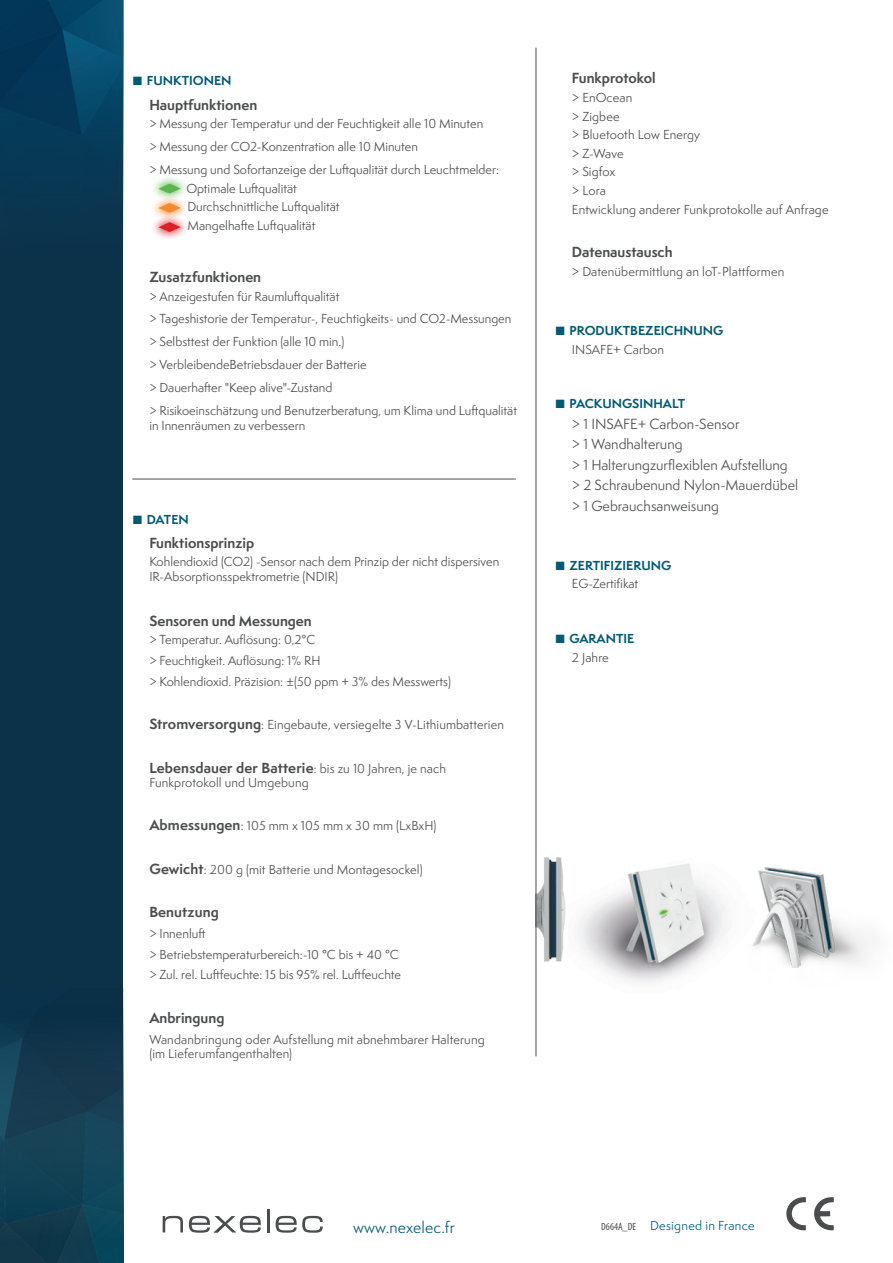
<style>
.page{position:relative;width:893px;height:1263px;background:#fff}
.page>*{position:absolute;margin:0;border:0;box-sizing:border-box;transform-origin:0 0}
.t1{font:15px "Semplicita Pro";letter-spacing:.01em;color:#005976}
.t2{font:700 13.5px "Semplicita Pro";color:#4b4c4d}
.t3{font:13.5px/20.4px "Semplicita Pro";color:#4b4c4d}
.t4{font:12px/18.6px "Semplicita Pro";color:#4b4c4d}
.t5{font:700 12px/18.6px "Semplicita Pro";color:#005976}
.t6{font:12px "Semplicita Pro";letter-spacing:.025em;color:#005976}
.s1{font-family:"Arial";font-weight:400;font-size:18px}
.s2{font-weight:700;font-size:13.5px}
.s3{font-weight:400;font-size:12px}
.s4{font-weight:400;color:#4b4c4d}
.s5{font-family:"Myriad Pro";font-stretch:condensed;font-size:10.5px;color:#4b4c4d}
</style>
<div class="page">
<img style="left:535px;top:815px;width:191px;height:204px">
<img style="left:726px;top:867px;width:142px;height:101px">
<img style="left:537px;top:851px;width:32px;height:116px">
<svg style="left:163px;top:1216px;width:20px;height:16px"></svg>
<hr style="left:267px;top:1209px;width:2px;height:23px;background:#4b4c4d">
<svg style="left:276px;top:1216px;width:47px;height:17px"></svg>
<svg style="left:189px;top:1216px;width:72px;height:17px"></svg>
<svg style="left:786px;top:1197px;width:20px;height:34px"></svg>
<svg style="left:814px;top:1197px;width:20px;height:34px"></svg>
<hr style="left:132px;top:479px;width:384px;height:1px;background:#4b4c4d">
<hr style="left:536px;top:48px;width:1px;height:1008px;background:#4b4c4d">
<div style="left:0;top:0;width:123px;height:1263px;background:#0c324a"></div>
<img style="left:0;top:0;width:123px;height:191px">
<img style="left:0;top:1038px;width:123px;height:225px">
<div style="left:149px;top:175px;width:40px;height:27px;background:#5bb64f;opacity:.9"></div>
<svg style="left:158px;top:184px;width:23px;height:10px"></svg>
<div style="left:149px;top:194px;width:40px;height:28px;background:#f58b2c;opacity:.9"></div>
<svg style="left:158px;top:203px;width:23px;height:10px"></svg>
<div style="left:149px;top:213px;width:40px;height:28px;background:#dc2027;opacity:.9"></div>
<svg style="left:158px;top:222px;width:23px;height:10px"></svg>
<p class="t5" style="left:132px;top:71px;width:101px"><span class="s1">■</span> FUNKTIONEN</p>
<p class="t2" style="left:149px;top:94px;width:110px">Hauptfunktionen</p>
<p class="t4" style="left:149px;top:112px;width:351px;line-height:23px">&gt; Messung der Temperatur und der Feuchtigkeit alle 10 Minuten<br>&gt; Messung der CO2-Konzentration alle 10 Minuten<br>&gt; Messung und Sofortanzeige der Luftqualität durch Leuchtmelder:</p>
<p class="t4" style="left:186px;top:179px;width:155px">Optimale Luftqualität<br>Durchschnittliche Luftqualität<br>Mangelhafte Luftqualität</p>
<p class="t2" style="left:149px;top:267px;width:113px">Zusatzfunktionen</p>
<p class="t4" style="left:149px;top:284px;width:369px;line-height:23px">&gt; Anzeigestufen für Raumluftqualität<br>&gt; Tageshistorie der Temperatur-, Feuchtigkeits- und CO2-Messungen &gt; Selbsttest der Funktion (alle 10 min.)<br>&gt; VerbleibendeBetriebsdauer der Batterie<br>&gt; Dauerhafter "Keep alive"-Zustand<br>&gt; Risikoeinschätzung und Benutzerberatung, um Klima und Luftqualität</p>
<p class="t4" style="left:149px;top:416px;width:157px">in Innenräumen zu verbessern</p>
<p class="t5" style="left:132px;top:510px;width:58px"><span class="s1">■</span> DATEN</p>
<p class="t2" style="left:149px;top:533px;width:106px">Funktionsprinzip</p>
<p class="t4" style="left:149px;top:555px;width:351px;line-height:14.4px">Kohlendioxid (CO2) -Sensor nach dem Prinzip der nicht dispersiven<br>IR-Absorptionsspektrometrie (NDIR)</p>
<p class="t2" style="left:149px;top:610px;width:164px">Sensoren und Messungen</p>
<p class="t4" style="left:149px;top:629px;width:303px;line-height:20.9px">&gt; Temperatur. Auflösung: 0,2°C<br>&gt; Feuchtigkeit. Auflösung: 1% RH<br>&gt; Kohlendioxid. Präzision: ±(50 ppm + 3% des Messwerts)</p>
<p class="t4" style="left:149px;top:715px;width:356px"><span class="s2">Stromversorgung</span>: Eingebaute, versiegelte 3 V-Lithiumbatterien</p>
<p class="t2" style="left:149px;top:757px;width:298px">Lebensdauer der Batterie<span class="s3">: bis zu 10 Jahren, je nach</span></p>
<p class="t4" style="left:149px;top:773px;width:161px">Funkprotokoll und Umgebung</p>
<p class="t4" style="left:149px;top:816px;width:289px"><span class="s2">Abmessungen</span>: 105 mm x 105 mm x 30 mm (LxBxH)</p>
<p class="t4" style="left:149px;top:860px;width:275px"><span class="s2">Gewicht</span>: 200 g (mit Batterie und Montagesockel)</p>
<p class="t2" style="left:149px;top:902px;width:71px">Benutzung</p>
<p class="t4" style="left:149px;top:923px;width:253px;line-height:20.9px">&gt; Innenluft<br>&gt; Betriebstemperaturbereich:-10 °C bis + 40 °C &gt; Zul. rel. Luftfeuchte: 15 bis 95% rel. Luftfeuchte</p>
<p class="t2" style="left:149px;top:1008px;width:77px">Anbringung</p>
<p class="t4" style="left:149px;top:1032px;width:337px;line-height:14.4px">Wandanbringung oder Aufstellung mit abnehmbarer Halterung (im Lieferumfangenthalten)</p>
<p class="t2" style="left:572px;top:68px;width:85px">Funkprotokol</p>
<p class="t4" style="left:572px;top:88px;width:258px">&gt; EnOcean<br>&gt; Zigbee<br>&gt; Bluetooth Low Energy<br>&gt; Z-Wave<br>&gt; Sigfox<br>&gt; Lora<br>Entwicklung anderer Funkprotokolle auf Anfrage</p>
<p class="t2" style="left:572px;top:242px;width:102px">Datenaustausch</p>
<p class="t4" style="left:572px;top:262px;width:214px">&gt; Datenübermittlung an loT-Plattformen</p>
<p class="t5" style="left:572px;top:321px;width:153px;text-indent:-17px"><span class="s1">■</span> PRODUKTBEZEICHNUNG<br><span class="s4">INSAFE+ Carbon</span></p>
<p class="t5" style="left:555px;top:394px;width:132px"><span class="s1">■</span> PACKUNGSINHALT</p>
<p class="t3" style="left:572px;top:413px;width:228px">&gt; 1 INSAFE+ Carbon-Sensor<br>&gt; 1 Wandhalterung<br>&gt; 1 Halterungzurflexiblen Aufstellung &gt; 2 Schraubenund Nylon-Mauerdübel &gt; 1 Gebrauchsanweisung</p>
<p class="t5" style="left:572px;top:556px;width:101px;text-indent:-17px"><span class="s1">■</span> ZERTIFIZIERUNG<br><span class="s4">EG-Zertifikat</span></p>
<p class="t5" style="left:572px;top:629px;width:64px;text-indent:-17px"><span class="s1">■</span> GARANTIE<br><span class="s4">2 Jahre</span></p>
<p class="t1" style="left:353px;top:1216px;width:103px">www.nexelec.fr</p>
<p class="t6" style="left:601px;top:1217px;width:155px"><span class="s5">D664A_DE</span> Designed in France</p>
</div>
